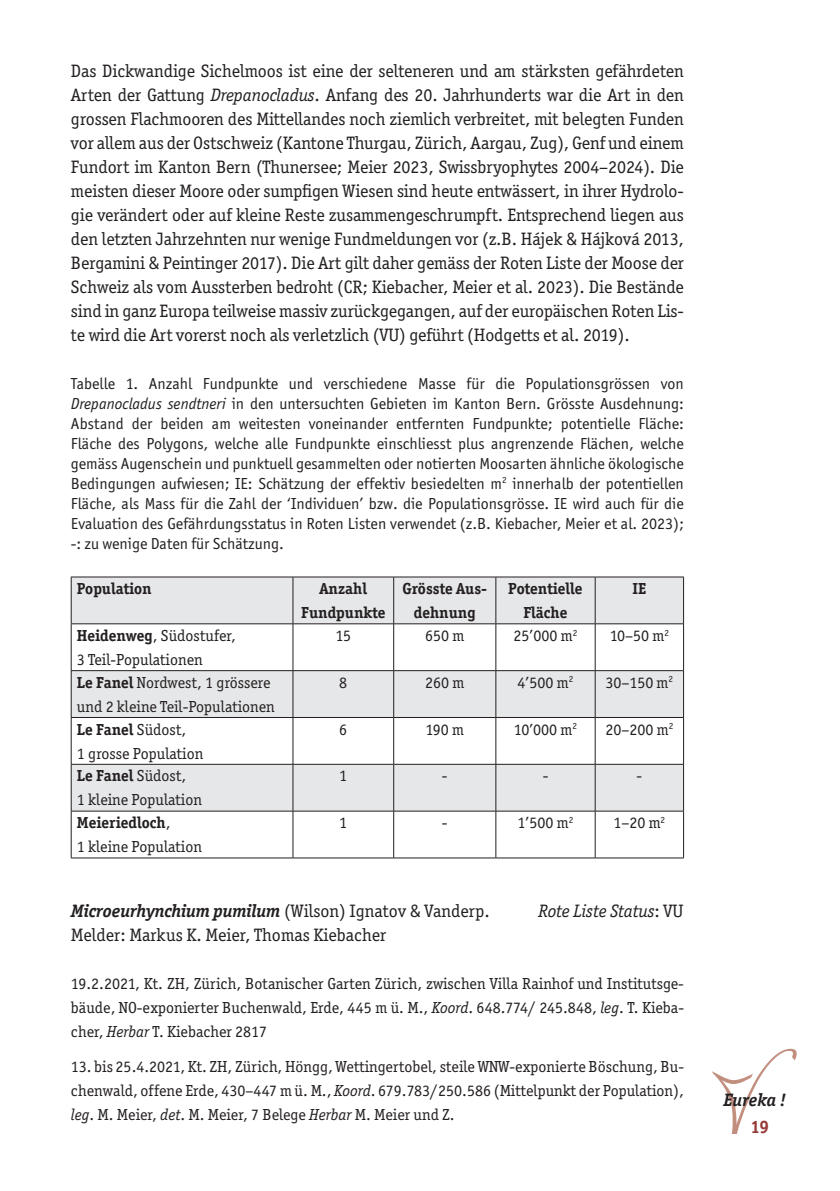
<style>
.page{position:relative;width:840px;height:1191px;background:#fff}
.page>*{position:absolute;margin:0;border:0;box-sizing:border-box;transform-origin:0 0}
.t1{font:18px/24px "Officina Ser ITC Std";color:#231f20;text-align:justify}
.t2{font:italic 18px "Officina Ser ITC Std";color:#231f20}
.t3{font:italic 700 18px "Officina Ser ITC Std";color:#231f20}
.t4{font:700 18px "Officina Ser ITC Std";color:#963a35}
.t5{font:16px/24px "Officina Ser ITC Std";color:#231f20}
.t6{font:16px/20px "Officina Sans ITC Std";color:#231f20;text-align:justify}
.t7{font:700 16px/24px "Officina Ser ITC Std";color:#231f20;text-align:center}
.s1{font-style:italic}
.s2{font-weight:700}
.s3{font-weight:700;font-style:italic}
.s4{font-style:normal}
</style>
<div class="page">
<svg style="left:712px;top:1048px;width:84px;height:85px"></svg>
<svg style="left:72px;top:577px;width:610px;height:233px;fill:#e6e7e9"></svg>
<svg style="left:293px;top:577px;width:100px;height:233px"></svg>
<hr style="left:71px;top:576px;width:222px;height:1px;background:#231f20">
<hr style="left:71px;top:577px;width:1px;height:46px;background:#231f20">
<hr style="left:293px;top:576px;width:100px;height:1px;background:#231f20">
<hr style="left:292px;top:577px;width:1px;height:46px;background:#231f20">
<hr style="left:393px;top:576px;width:102px;height:1px;background:#231f20">
<hr style="left:393px;top:577px;width:1px;height:46px;background:#231f20">
<hr style="left:495px;top:576px;width:100px;height:1px;background:#231f20">
<hr style="left:495px;top:577px;width:1px;height:46px;background:#231f20">
<hr style="left:595px;top:576px;width:88px;height:1px;background:#231f20">
<hr style="left:594px;top:577px;width:1px;height:46px;background:#231f20">
<hr style="left:682px;top:577px;width:1px;height:46px;background:#231f20">
<hr style="left:71px;top:623px;width:222px;height:1px;background:#231f20">
<hr style="left:71px;top:624px;width:1px;height:46px;background:#231f20">
<hr style="left:293px;top:623px;width:100px;height:1px;background:#231f20">
<hr style="left:292px;top:624px;width:1px;height:46px;background:#231f20">
<hr style="left:393px;top:623px;width:102px;height:1px;background:#231f20">
<hr style="left:393px;top:624px;width:1px;height:46px;background:#231f20">
<hr style="left:495px;top:623px;width:100px;height:1px;background:#231f20">
<hr style="left:495px;top:624px;width:1px;height:46px;background:#231f20">
<hr style="left:595px;top:623px;width:88px;height:1px;background:#231f20">
<hr style="left:594px;top:624px;width:1px;height:46px;background:#231f20">
<hr style="left:682px;top:624px;width:1px;height:46px;background:#231f20">
<hr style="left:71px;top:670px;width:222px;height:1px;background:#231f20">
<hr style="left:71px;top:671px;width:1px;height:46px;background:#231f20">
<hr style="left:293px;top:670px;width:100px;height:1px;background:#231f20">
<hr style="left:292px;top:671px;width:1px;height:46px;background:#231f20">
<hr style="left:393px;top:670px;width:102px;height:1px;background:#231f20">
<hr style="left:393px;top:671px;width:1px;height:46px;background:#231f20">
<hr style="left:495px;top:670px;width:100px;height:1px;background:#231f20">
<hr style="left:495px;top:671px;width:1px;height:46px;background:#231f20">
<hr style="left:595px;top:670px;width:88px;height:1px;background:#231f20">
<hr style="left:594px;top:671px;width:1px;height:46px;background:#231f20">
<hr style="left:682px;top:671px;width:1px;height:46px;background:#231f20">
<hr style="left:71px;top:717px;width:222px;height:1px;background:#231f20">
<hr style="left:71px;top:717px;width:1px;height:47px;background:#231f20">
<hr style="left:293px;top:717px;width:100px;height:1px;background:#231f20">
<hr style="left:292px;top:717px;width:1px;height:47px;background:#231f20">
<hr style="left:393px;top:717px;width:102px;height:1px;background:#231f20">
<hr style="left:393px;top:717px;width:1px;height:47px;background:#231f20">
<hr style="left:495px;top:717px;width:100px;height:1px;background:#231f20">
<hr style="left:495px;top:717px;width:1px;height:47px;background:#231f20">
<hr style="left:595px;top:717px;width:88px;height:1px;background:#231f20">
<hr style="left:594px;top:717px;width:1px;height:47px;background:#231f20">
<hr style="left:682px;top:717px;width:1px;height:47px;background:#231f20">
<hr style="left:71px;top:764px;width:222px;height:1px;background:#231f20">
<hr style="left:71px;top:764px;width:1px;height:47px;background:#231f20">
<hr style="left:293px;top:764px;width:100px;height:1px;background:#231f20">
<hr style="left:292px;top:764px;width:1px;height:47px;background:#231f20">
<hr style="left:393px;top:764px;width:102px;height:1px;background:#231f20">
<hr style="left:393px;top:764px;width:1px;height:47px;background:#231f20">
<hr style="left:495px;top:764px;width:100px;height:1px;background:#231f20">
<hr style="left:495px;top:764px;width:1px;height:47px;background:#231f20">
<hr style="left:595px;top:764px;width:88px;height:1px;background:#231f20">
<hr style="left:594px;top:764px;width:1px;height:47px;background:#231f20">
<hr style="left:682px;top:764px;width:1px;height:47px;background:#231f20">
<hr style="left:71px;top:810px;width:222px;height:1px;background:#231f20">
<hr style="left:71px;top:811px;width:1px;height:46px;background:#231f20">
<hr style="left:293px;top:810px;width:100px;height:1px;background:#231f20">
<hr style="left:292px;top:811px;width:1px;height:46px;background:#231f20">
<hr style="left:393px;top:810px;width:102px;height:1px;background:#231f20">
<hr style="left:393px;top:811px;width:1px;height:46px;background:#231f20">
<hr style="left:495px;top:810px;width:100px;height:1px;background:#231f20">
<hr style="left:495px;top:811px;width:1px;height:46px;background:#231f20">
<hr style="left:595px;top:810px;width:88px;height:1px;background:#231f20">
<hr style="left:594px;top:811px;width:1px;height:46px;background:#231f20">
<hr style="left:682px;top:811px;width:1px;height:46px;background:#231f20">
<hr style="left:71px;top:857px;width:222px;height:1px;background:#231f20">
<hr style="left:293px;top:857px;width:100px;height:1px;background:#231f20">
<hr style="left:393px;top:857px;width:102px;height:1px;background:#231f20">
<hr style="left:495px;top:857px;width:100px;height:1px;background:#231f20">
<hr style="left:595px;top:857px;width:88px;height:1px;background:#231f20">
<p class="t1" style="left:71px;top:58px;width:614px">Das Dickwandige Sichelmoos ist eine der selteneren und am stärksten gefährdeten Arten der Gattung <span class="s1">Drepanocladus</span>. Anfang des 20. Jahrhunderts war die Art in den grossen Flachmooren des Mittellandes noch ziemlich verbreitet, mit belegten Funden vor allem aus der Ostschweiz (Kantone Thurgau, Zürich, Aargau, Zug), Genf und einem Fundort im Kanton Bern (Thunersee; Meier 2023, Swissbryophytes 2004–2024). Die meisten dieser Moore oder sumpfigen Wiesen sind heute entwässert, in ihrer Hydrolo&shy;gie verändert oder auf kleine Reste zusammengeschrumpft. Entsprechend liegen aus den letzten Jahrzehnten nur wenige Fundmeldungen vor (z.B. Hájek &amp; Hájková 2013, Bergamini &amp; Peintinger 2017). Die Art gilt daher gemäss der Roten Liste der Moose der Schweiz als vom Aussterben bedroht (CR; Kiebacher, Meier et al. 2023). Die Bestände sind in ganz Europa teilweise massiv zurückgegangen, auf der europäischen Roten Lis&shy;te wird die Art vorerst noch als verletzlich (VU) geführt (Hodgetts et al. 2019).</p>
<p class="t6" style="left:71px;top:373px;width:614px">Tabelle 1. Anzahl Fundpunkte und verschiedene Masse für die Populationsgrössen von <span class="s1">Drepanocladus sendtneri</span> in den untersuchten Gebieten im Kanton Bern. Grösste Ausdehnung:<br>Abstand der beiden am weitesten voneinander entfernten Fundpunkte; potentielle Fläche:<br>Fläche des Polygons, welche alle Fundpunkte einschliesst plus angrenzende Flächen, welche gemäss Augenschein und punktuell gesammelten oder notierten Moosarten ähnliche ökologische Bedingungen aufwiesen; IE: Schätzung der effektiv besiedelten m<sup>2</sup> innerhalb der potentiellen Fläche, als Mass für die Zahl der ‘Individuen’ bzw. die Populationsgrösse. IE wird auch für die Evaluation des Gefährdungsstatus in Roten Listen verwendet (z.B. Kiebacher, Meier et al. 2023); -: zu wenige Daten für Schätzung.</p>
<p class="t7" style="left:77px;top:576px;width:76px">Population</p>
<p class="t7" style="left:301px;top:576px;width:86px">Anzahl<br>Fundpunkte</p>
<p class="t7" style="left:402px;top:576px;width:86px">Grösste Aus&shy;dehnung</p>
<p class="t7" style="left:508px;top:576px;width:76px">Potentielle<br>Fläche</p>
<p class="t7" style="left:632px;top:576px;width:15px">IE</p>
<p class="t5" style="left:77px;top:623px;width:160px"><span class="s2">Heidenweg</span>, Südostufer,<br>3 Teil-Populationen</p>
<p class="t5" style="left:335px;top:623px;width:17px">15</p>
<p class="t5" style="left:425px;top:623px;width:41px">650 m</p>
<p class="t5" style="left:513px;top:623px;width:65px">25’000 m<sup>2</sup></p>
<p class="t5" style="left:609px;top:623px;width:61px">10–50 m<sup>2</sup></p>
<p class="t5" style="left:77px;top:670px;width:199px"><span class="s2">Le Fanel</span> Nordwest, 1 grössere und 2 kleine Teil-Populationen</p>
<p class="t5" style="left:339px;top:670px;width:9px">8</p>
<p class="t5" style="left:425px;top:670px;width:41px">260 m</p>
<p class="t5" style="left:517px;top:670px;width:57px">4’500 m<sup>2</sup></p>
<p class="t5" style="left:605px;top:670px;width:69px">30–150 m<sup>2</sup></p>
<p class="t5" style="left:77px;top:717px;width:128px"><span class="s2">Le Fanel</span> Südost,<br>1 grosse Population</p>
<p class="t5" style="left:339px;top:717px;width:9px">6</p>
<p class="t5" style="left:425px;top:717px;width:40px">190 m</p>
<p class="t5" style="left:513px;top:717px;width:65px">10’000 m<sup>2</sup></p>
<p class="t5" style="left:605px;top:717px;width:69px">20–200 m<sup>2</sup></p>
<p class="t5" style="left:77px;top:764px;width:127px"><span class="s2">Le Fanel</span> Südost,<br>1 kleine Population</p>
<p class="t5" style="left:339px;top:764px;width:9px">1</p>
<p class="t5" style="left:441px;top:764px;width:7px">-</p>
<p class="t5" style="left:542px;top:764px;width:7px">-</p>
<p class="t5" style="left:636px;top:764px;width:7px">-</p>
<p class="t5" style="left:77px;top:810px;width:127px"><span class="s2">Meieriedloch</span>,<br>1 kleine Population</p>
<p class="t5" style="left:339px;top:810px;width:9px">1</p>
<p class="t5" style="left:441px;top:810px;width:7px">-</p>
<p class="t5" style="left:517px;top:810px;width:57px">1’500 m<sup>2</sup></p>
<p class="t5" style="left:613px;top:810px;width:53px">1–20 m<sup>2</sup></p>
<p class="t1" style="left:71px;top:898px;width:420px"><span class="s3">Microeurhynchium pumilum</span> (Wilson) Ignatov &amp; Vanderp.</p>
<p class="t2" style="left:538px;top:900px;width:146px">Rote Liste Status<span class="s4">: VU</span></p>
<p class="t1" style="left:71px;top:922px;width:316px">Melder: Markus K. Meier, Thomas Kiebacher</p>
<p class="t5" style="left:71px;top:971px;width:614px;text-align:justify">19.2.2021, Kt. ZH, Zürich, Botanischer Garten Zürich, zwischen Villa Rainhof und Institutsge&shy;bäude, NO-exponierter Buchenwald, Erde, 445 m ü. M., <span class="s1">Koord</span>. 648.774/ 245.848, <span class="s1">leg</span>. T. Kieba&shy;cher, <span class="s1">Herbar</span> T. Kiebacher 2817</p>
<p class="t5" style="left:71px;top:1054px;width:614px;text-align:justify">13. bis 25.4.2021, Kt. ZH, Zürich, Höngg, Wettingertobel, steile WNW-exponierte Böschung, Bu&shy;chenwald, offene Erde, 430–447 m ü. M., <span class="s1">Koord</span>. 679.783/250.586 (Mittelpunkt der Population), <span class="s1">leg</span>. M. Meier, <span class="s1">det</span>. M. Meier, 7 Belege <span class="s1">Herbar</span> M. Meier und Z.</p>
<p class="t3" style="left:723px;top:1089px;width:64px">Eureka !</p>
<p class="t4" style="left:750px;top:1115px;width:20px">19</p>
</div>
